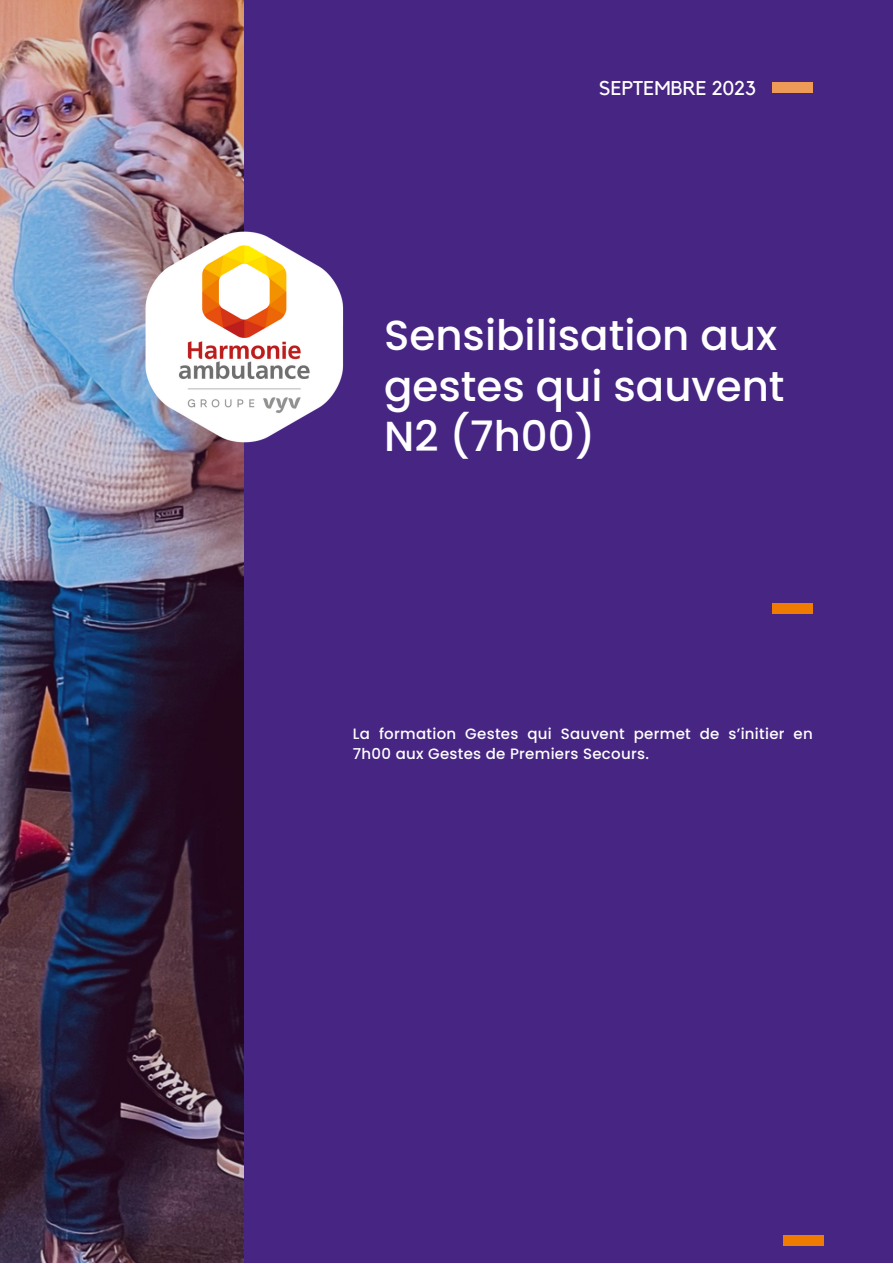
<style>
.page{position:relative;width:893px;height:1264px;background:#fff}
.page>*{position:absolute;margin:0;border:0;box-sizing:border-box;transform-origin:0 0}
.t1{font:500 42px/50.6px "Poppins";color:#fff}
.t2{font:19.8px "Kollektif";color:#fff}
.t3{font:500 15px/20.2px "Poppins";letter-spacing:.02em;color:#fff}
</style>
<div class="page">
<div style="left:0;top:0;width:892px;height:1262px;background:#472583"></div>
<img style="left:0;top:0;width:244px;height:1262px">
<div style="left:772px;top:82px;width:41px;height:10px;background:#ee9b57"></div>
<img style="left:140px;top:227px;width:204px;height:220px">
<div style="left:772px;top:603px;width:41px;height:10px;background:#ef7c00"></div>
<div style="left:783px;top:1235px;width:40px;height:10px;background:#ef7c00"></div>
<p class="t2" style="left:599px;top:79px;width:158px">SEPTEMBRE 2023</p>
<p class="t1" style="left:384px;top:310px;width:402px">Sensibilisation aux gestes qui sauvent</p>
<p class="t1" style="left:384px;top:411px;width:213px">N2 (7h00)</p>
<p class="t3" style="left:353px;top:723px;width:461px">La formation Gestes qui Sauvent permet de s’initier en<br>7h00 aux Gestes de Premiers Secours.</p>
</div>
